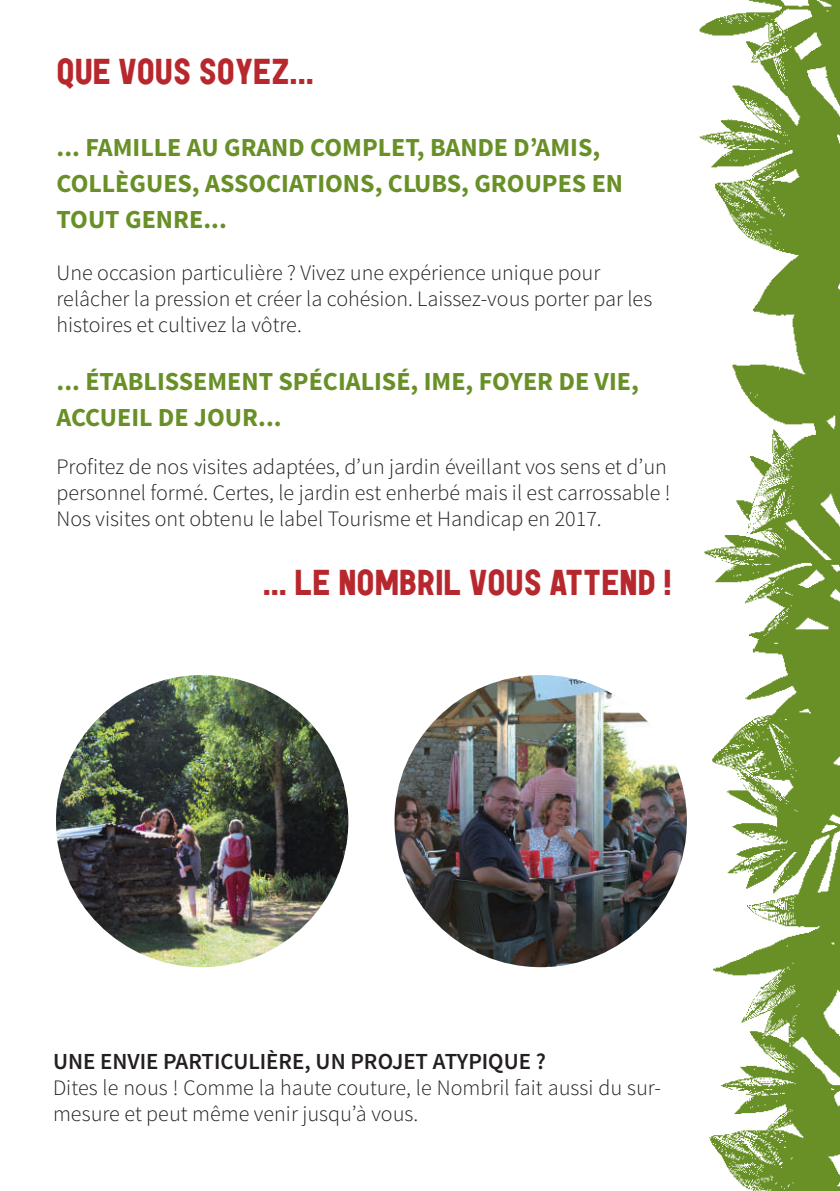
<style>
.page{position:relative;width:840px;height:1191px;background:#fff}
.page>*{position:absolute;margin:0;border:0;box-sizing:border-box;transform-origin:0 0}
.t1{font:900 36px "Garaje 53 Unicase";color:#b7282e}
.t2{font:700 26px/36px "Source Sans Pro";color:#689027}
.t3{font:600 23px "Source Sans Pro";color:#231f20}
.t4{font:300 22px/26px "Source Sans Pro";color:#231f20}
</style>
<div class="page">
<img style="left:657px;top:738px;width:182px;height:453px">
<img style="left:699px;top:0;width:140px;height:738px">
<img style="left:56px;top:675px;width:292px;height:292px;border-radius:146px">
<img style="left:394px;top:675px;width:292px;height:292px;border-radius:146px">
<h1 class="t1" style="left:56px;top:49px;width:259px">QUE VOUS SOYEZ...</h1>
<p class="t2" style="left:56px;top:130px;width:568px">... FAMILLE AU GRAND COMPLET, BANDE D’AMIS,<br>COLLÈGUES, ASSOCIATIONS, CLUBS, GROUPES EN<br>TOUT GENRE...</p>
<p class="t4" style="left:56px;top:260px;width:597px">Une occasion particulière ? Vivez une expérience unique pour relâcher la pression et créer la cohésion. Laissez-vous porter par les histoires et cultivez la vôtre.</p>
<p class="t2" style="left:56px;top:364px;width:583px">... ÉTABLISSEMENT SPÉCIALISÉ, IME, FOYER DE VIE,<br>ACCUEIL DE JOUR...</p>
<p class="t4" style="left:56px;top:454px;width:615px">Profitez de nos visites adaptées, d’un jardin éveillant vos sens et d’un personnel formé. Certes, le jardin est enherbé mais il est carrossable !<br>Nos visites ont obtenu le label Tourisme et Handicap en 2017.</p>
<h1 class="t1" style="left:262px;top:560px;width:410px">... LE NOMBRIL VOUS ATTEND !</h1>
<p class="t3" style="left:53px;top:1047px;width:494px">UNE ENVIE PARTICULIÈRE, UN PROJET ATYPIQUE ?</p>
<p class="t4" style="left:53px;top:1075px;width:609px">Dites le nous ! Comme la haute couture, le Nombril fait aussi du sur&shy;mesure et peut même venir jusqu’à vous.</p>
</div>
